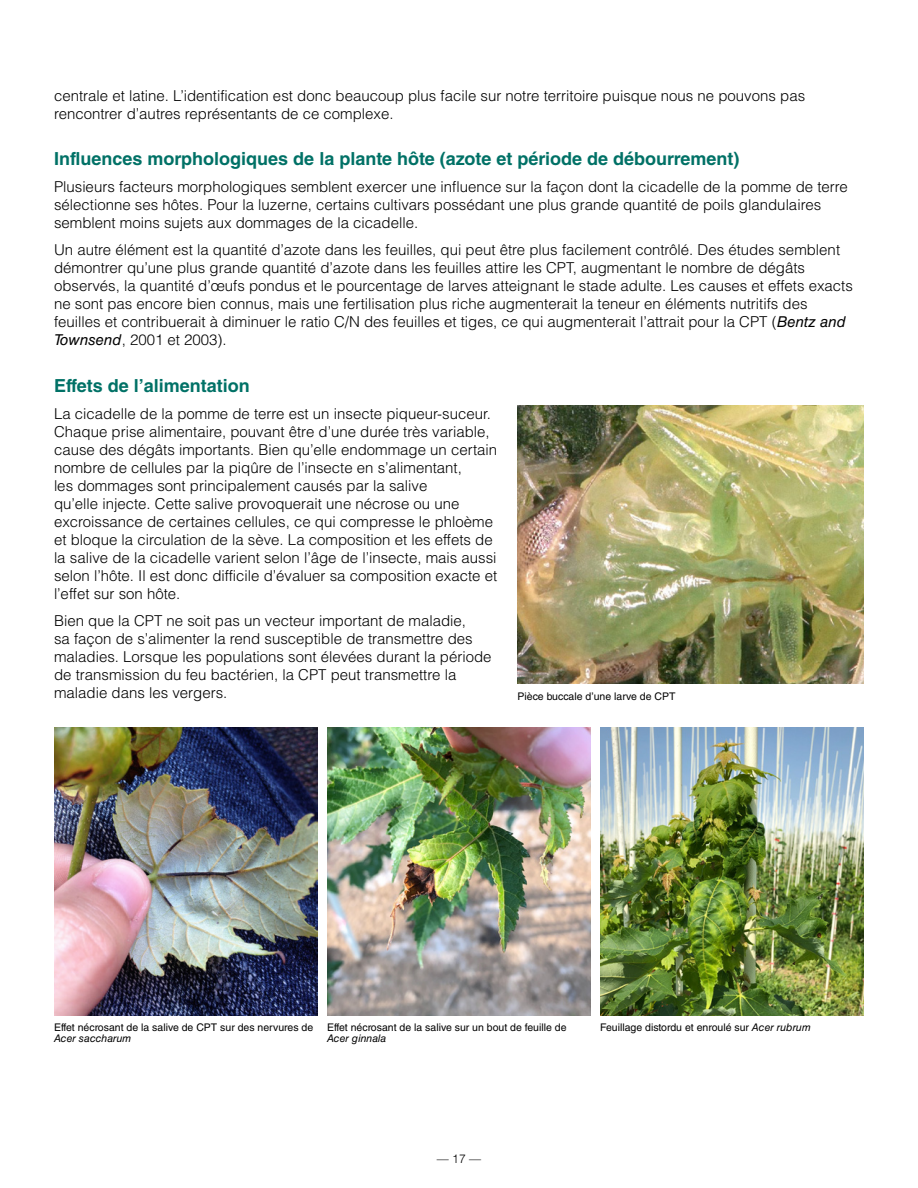
<style>
.page{position:relative;width:918px;height:1188px;background:#fff}
.page>*{position:absolute;margin:0;border:0;box-sizing:border-box;transform-origin:0 0}
.t1{font:700 18px "Helvetica LT Std";color:#007166}
.t2{font:300 15px/18px "Helvetica LT Std";color:#000}
.t3{font:300 12px "Helvetica LT Std";color:#000}
.t4{font:10.5px "Helvetica LT Std";color:#000}
.t5{font:italic 10.5px "Helvetica LT Std";color:#000}
.s1{font-weight:400;font-style:italic}
.s2{font-style:italic}
</style>
<div class="page">
<img style="left:54px;top:727px;width:264px;height:288px">
<img style="left:327px;top:727px;width:264px;height:288px">
<img style="left:600px;top:727px;width:264px;height:288px">
<img style="left:518px;top:406px;width:346px;height:278px">
<p class="t2" style="left:54px;top:86px;width:753px">centrale et latine. L’identification est donc beaucoup plus facile sur notre territoire puisque nous ne pouvons pas rencontrer d’autres représentants de ce complexe.</p>
<p class="t1" style="left:54px;top:148px;width:687px">Influences morphologiques de la plante hôte (azote et période de débourrement)</p>
<p class="t2" style="left:54px;top:178px;width:795px">Plusieurs facteurs morphologiques semblent exercer une influence sur la façon dont la cicadelle de la pomme de terre sélectionne ses hôtes. Pour la luzerne, certains cultivars possédant une plus grande quantité de poils glandulaires semblent moins sujets aux dommages de la cicadelle.</p>
<p class="t2" style="left:54px;top:241px;width:800px">Un autre élément est la quantité d’azote dans les feuilles, qui peut être plus facilement contrôlé. Des études semblent démontrer qu’une plus grande quantité d’azote dans les feuilles attire les CPT, augmentant le nombre de dégâts observés, la quantité d’œufs pondus et le pourcentage de larves atteignant le stade adulte. Les causes et effets exacts ne sont pas encore bien connus, mais une fertilisation plus riche augmenterait la teneur en éléments nutritifs des feuilles et contribuerait à diminuer le ratio C/N des feuilles et tiges, ce qui augmenterait l’attrait pour la CPT (<span class="s1">Bentz and Townsend</span>, 2001 et 2003).</p>
<p class="t1" style="left:54px;top:374px;width:197px">Effets de l’alimentation</p>
<p class="t2" style="left:54px;top:404px;width:445px">La cicadelle de la pomme de terre est un insecte piqueur-suceur.<br>Chaque prise alimentaire, pouvant être d’une durée très variable, cause des dégâts importants. Bien qu’elle endommage un certain nombre de cellules par la piqûre de l’insecte en s’alimentant,<br>les dommages sont principalement causés par la salive<br>qu’elle injecte. Cette salive provoquerait une nécrose ou une excroissance de certaines cellules, ce qui compresse le phloème et bloque la circulation de la sève. La composition et les effets de la salive de la cicadelle varient selon l’âge de l’insecte, mais aussi selon l’hôte. Il est donc difficile d’évaluer sa composition exacte et l’effet sur son hôte.</p>
<p class="t2" style="left:54px;top:611px;width:439px">Bien que la CPT ne soit pas un vecteur important de maladie,<br>sa façon de s’alimenter la rend susceptible de transmettre des maladies. Lorsque les populations sont élevées durant la période de transmission du feu bactérien, la CPT peut transmettre la maladie dans les vergers.</p>
<p class="t4" style="left:518px;top:690px;width:159px">Pièce buccale d’une larve de CPT</p>
<p class="t4" style="left:54px;top:1021px;width:261px">Effet nécrosant de la salive de CPT sur des nervures de</p>
<p class="t5" style="left:54px;top:1032px;width:79px">Acer saccharum</p>
<p class="t4" style="left:327px;top:1021px;width:241px">Effet nécrosant de la salive sur un bout de feuille de</p>
<p class="t5" style="left:327px;top:1032px;width:61px">Acer ginnala</p>
<p class="t4" style="left:600px;top:1021px;width:212px">Feuillage distordu et enroulé sur <span class="s2">Acer rubrum</span></p>
<p class="t3" style="left:437px;top:1151px;width:46px">— 17 —</p>
</div>
